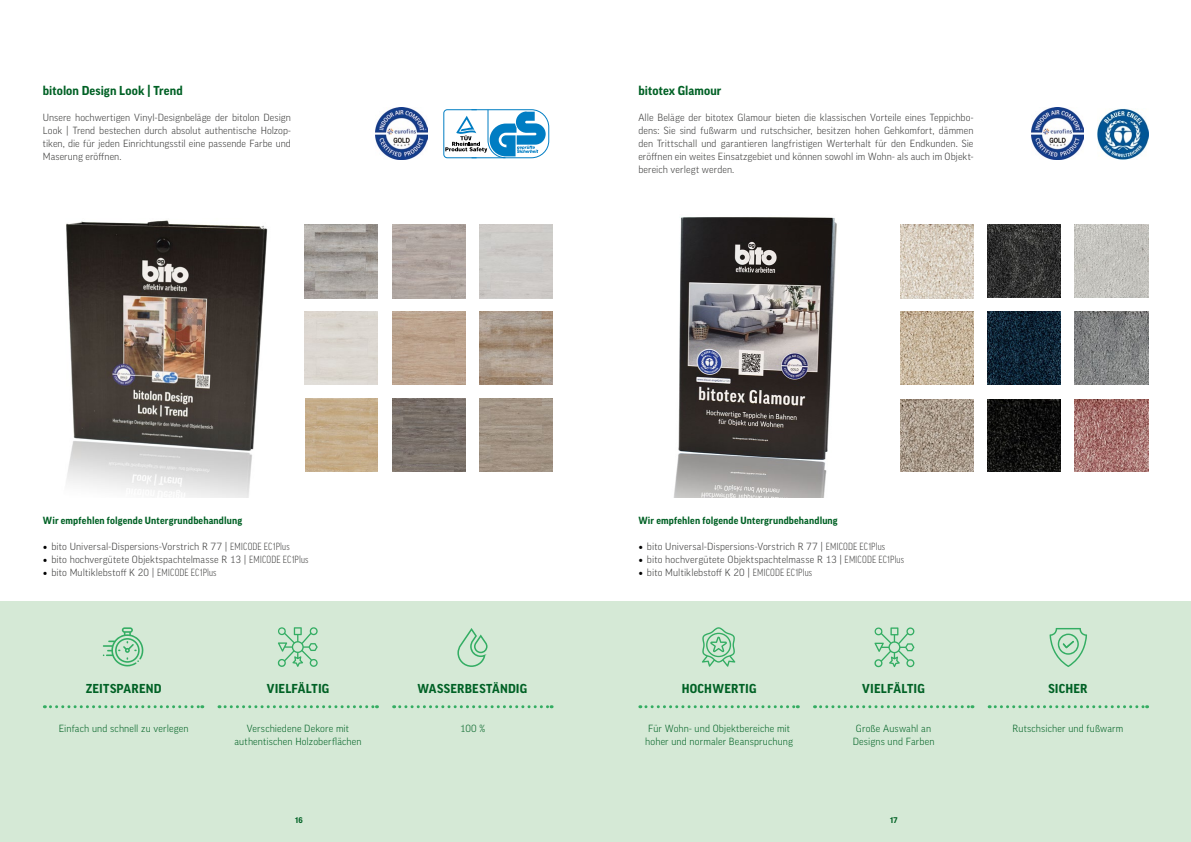
<style>
.page{position:relative;width:1191px;height:842px;background:#fff}
.page>*{position:absolute;margin:0;border:0;box-sizing:border-box;transform-origin:0 0}
.t1{font:700 12.5px "Good Pro";letter-spacing:.01em;color:#006125}
.t2{font:300 10px/13px "Good Pro";letter-spacing:.01em;color:#3b3b3a;text-align:justify}
.t3{font:300 10px/13px "Good Pro";letter-spacing:.015em;color:#016225;text-align:center}
.t4{font:700 10px "Good Pro";letter-spacing:.015em;color:#006125}
.t5{font:700 8px "Good Pro";color:#016225}
.s1{font-family:"Minion Pro";font-weight:400;font-size:12px;color:#000}
.s2{font-stretch:condensed}
</style>
<div class="page">
<div style="left:0;top:601px;width:1191px;height:241px;background:#d5e9d6"></div>
<img style="left:66px;top:220px;width:202px;height:278px">
<svg style="left:44px;top:705px;width:159px;height:3px"></svg>
<svg style="left:219px;top:705px;width:158px;height:3px"></svg>
<svg style="left:394px;top:705px;width:158px;height:3px"></svg>
<svg style="left:277px;top:627px;width:41px;height:40px"></svg>
<svg style="left:103px;top:627px;width:41px;height:39px"></svg>
<img style="left:375px;top:108px;width:52px;height:52px">
<img style="left:392px;top:225px;width:73px;height:73px">
<img style="left:305px;top:225px;width:73px;height:73px">
<img style="left:392px;top:311px;width:73px;height:74px">
<img style="left:479px;top:311px;width:73px;height:74px">
<img style="left:305px;top:398px;width:73px;height:73px">
<img style="left:480px;top:398px;width:72px;height:73px">
<img style="left:392px;top:398px;width:73px;height:73px">
<svg style="left:457px;top:628px;width:30px;height:39px"></svg>
<img style="left:673px;top:217px;width:164px;height:281px">
<img style="left:1097px;top:109px;width:51px;height:51px">
<svg style="left:640px;top:705px;width:158px;height:3px"></svg>
<svg style="left:814px;top:705px;width:159px;height:3px"></svg>
<svg style="left:989px;top:705px;width:158px;height:3px"></svg>
<svg style="left:874px;top:627px;width:41px;height:41px"></svg>
<svg style="left:702px;top:627px;width:33px;height:40px"></svg>
<img style="left:1031px;top:108px;width:52px;height:52px">
<img style="left:900px;top:224px;width:73px;height:74px">
<img style="left:900px;top:311px;width:73px;height:73px">
<img style="left:900px;top:399px;width:73px;height:72px">
<img style="left:987px;top:311px;width:73px;height:73px">
<img style="left:987px;top:224px;width:73px;height:73px">
<img style="left:1075px;top:399px;width:73px;height:73px">
<img style="left:1075px;top:224px;width:73px;height:73px">
<img style="left:987px;top:399px;width:73px;height:72px">
<img style="left:1075px;top:311px;width:73px;height:73px">
<svg style="left:1049px;top:628px;width:38px;height:39px"></svg>
<svg style="left:446px;top:125px;width:104px;height:34px"></svg>
<svg style="left:443px;top:109px;width:106px;height:49px"></svg>
<p class="t1" style="left:43px;top:83px;width:141px">bitolon Design Look | Trend</p>
<p class="t2" style="left:43px;top:111px;width:250px">Unsere hochwertigen Vinyl-Designbeläge der bitolon Design Look | Trend bestechen durch absolut authentische Holzop&shy;tiken, die für jeden Einrichtungsstil eine passende Farbe und Maserung eröffnen.</p>
<p class="t1" style="left:638px;top:83px;width:85px">bitotex Glamour</p>
<p class="t2" style="left:638px;top:111px;width:337px">Alle Beläge der bitotex Glamour bieten die klassischen Vorteile eines Teppichbo&shy;dens: Sie sind fußwarm und rutschsicher, besitzen hohen Gehkomfort, dämmen den Trittschall und garantieren langfristigen Werterhalt für den Endkunden. Sie eröffnen ein weites Einsatzgebiet und können sowohl im Wohn- als auch im Objekt&shy;bereich verlegt werden.</p>
<p class="t4" style="left:43px;top:515px;width:201px">Wir empfehlen folgende Untergrundbehandlung</p>
<p class="t2" style="left:43px;top:540px;width:248px"><span class="s1">•</span> bito Universal-Dispersions-Vorstrich R 77 | <span class="s2">EMICODE EC1Plus</span></p>
<p class="t2" style="left:43px;top:553px;width:267px"><span class="s1">•</span> bito hochvergütete Objektspachtelmasse R 13 | <span class="s2">EMICODE EC1Plus</span></p>
<p class="t2" style="left:43px;top:566px;width:175px"><span class="s1">•</span> bito Multiklebstoff K 20 | <span class="s2">EMICODE EC1Plus</span></p>
<p class="t1" style="left:86px;top:681px;width:77px">ZEITSPAREND</p>
<p class="t3" style="left:59px;top:722px;width:131px">Einfach und schnell zu verlegen</p>
<p class="t1" style="left:267px;top:681px;width:64px">VIELFÄLTIG</p>
<p class="t3" style="left:235px;top:722px;width:128px">Verschiedene Dekore mit authentischen Holzoberflächen</p>
<p class="t1" style="left:417px;top:681px;width:111px">WASSERBESTÄNDIG</p>
<p class="t3" style="left:460px;top:722px;width:27px">100 %</p>
<p class="t4" style="left:638px;top:515px;width:201px">Wir empfehlen folgende Untergrundbehandlung</p>
<p class="t2" style="left:638px;top:540px;width:248px"><span class="s1">•</span> bito Universal-Dispersions-Vorstrich R 77 | <span class="s2">EMICODE EC1Plus</span></p>
<p class="t2" style="left:638px;top:553px;width:267px"><span class="s1">•</span> bito hochvergütete Objektspachtelmasse R 13 | <span class="s2">EMICODE EC1Plus</span></p>
<p class="t2" style="left:638px;top:566px;width:175px"><span class="s1">•</span> bito Multiklebstoff K 20 | <span class="s2">EMICODE EC1Plus</span></p>
<p class="t1" style="left:681px;top:681px;width:76px">HOCHWERTIG</p>
<p class="t3" style="left:645px;top:722px;width:149px;text-align:left">Für Wohn- und Objektbereiche mit hoher und normaler Beanspruchung</p>
<p class="t1" style="left:862px;top:681px;width:64px">VIELFÄLTIG</p>
<p class="t3" style="left:852px;top:722px;width:83px">Große Auswahl an<br>Designs und Farben</p>
<p class="t5" style="left:295px;top:815px;width:9px">16</p>
<p class="t5" style="left:890px;top:815px;width:9px">17</p>
<p class="t1" style="left:1048px;top:681px;width:41px">SICHER</p>
<p class="t3" style="left:1012px;top:722px;width:112px">Rutschsicher und fußwarm</p>
</div>
